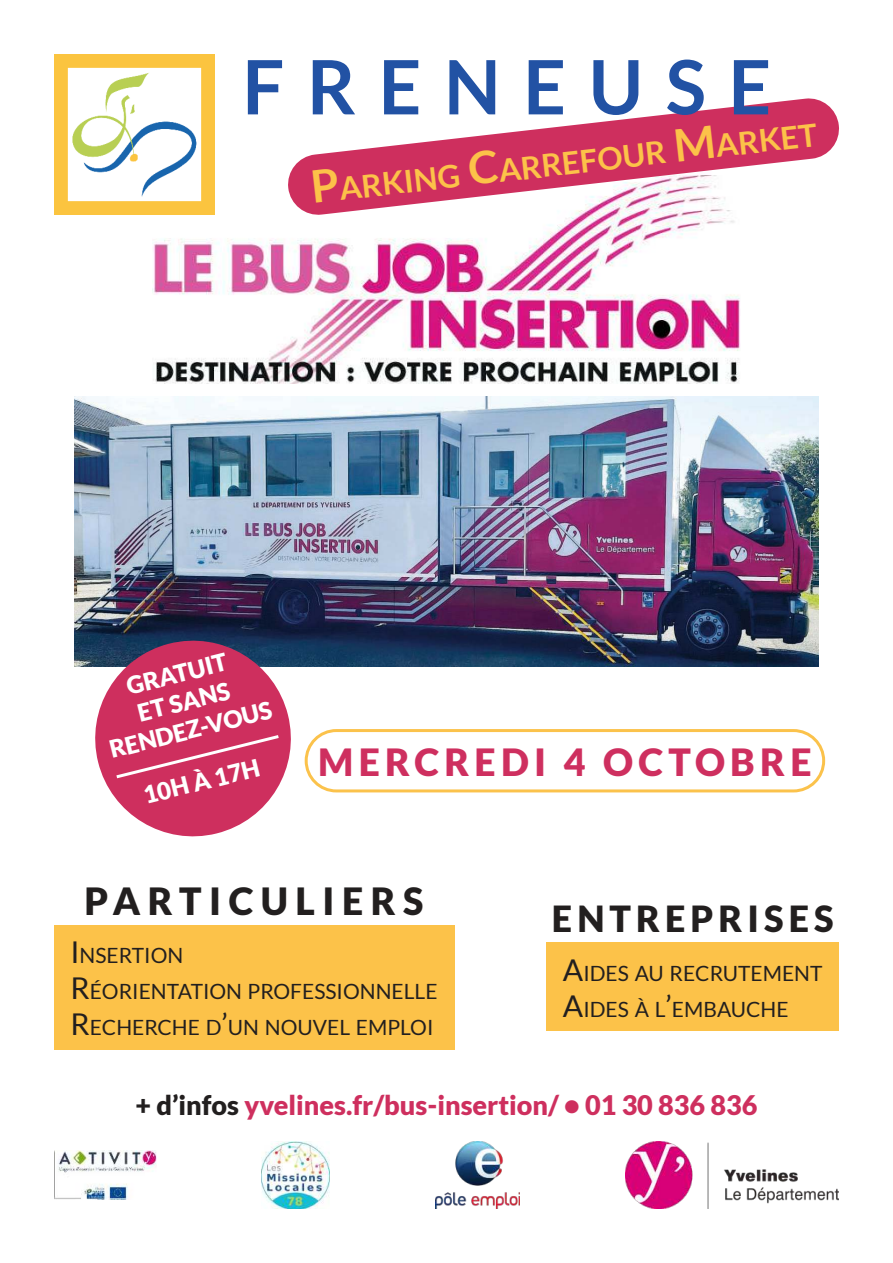
<style>
.page{position:relative;width:893px;height:1263px;background:#fff}
.page>*{position:absolute;margin:0;border:0;box-sizing:border-box;transform-origin:0 0}
.t1{font:700 75px "Lato";letter-spacing:.3em;color:#2252a4}
.t2{font:900 37.5px "Lato";letter-spacing:.14em;color:#ce2f5f}
.t3{font:900 37.5px "Lato";letter-spacing:.2em;color:#221f1f}
.t4{font:900 36px "Lato";letter-spacing:.14em;color:#221f1f}
.t5{font:700 31.5px "Lato";color:#fcc249}
.t6{font:900 27px "Lato";color:#ce2f5e}
.t7{font:900 24px/28.8px "Lato";color:#fff;text-align:center}
.t8{font:21px/36px "Lato";color:#221f1f}
.s1{font-size:30px}
.s2{color:#221f1f}
</style>
<div class="page">
<div style="left:305px;top:729px;width:520px;height:63px;border:3px solid #fbc24b;border-radius:30px"></div>
<img style="left:74px;top:396px;width:745px;height:270px">
<div style="left:54px;top:925px;width:400px;height:124px;background:#fcc249"></div>
<div style="left:547px;top:942px;width:292px;height:89px;background:#fcc249"></div>
<svg style="left:85px;top:630px;width:216px;height:207px;fill:#ce2f5e"></svg>
<svg style="left:113px;top:733px;width:169px;height:47px;background:#d13c68"></svg>
<img style="left:54px;top:1150px;width:102px;height:50px">
<img style="left:261px;top:1141px;width:69px;height:68px">
<img style="left:435px;top:1141px;width:84px;height:68px">
<img style="left:625px;top:1141px;width:214px;height:68px">
<img style="left:152px;top:216px;width:588px;height:167px">
<svg style="left:288px;top:98px;width:551px;height:118px"></svg>
<img style="left:54px;top:54px;width:161px;height:161px">
<svg style="left:313px;top:168px;width:26px;height:35px"></svg>
<svg style="left:468px;top:149px;width:31px;height:37px"></svg>
<svg style="left:675px;top:125px;width:39px;height:37px"></svg>
<h1 class="t1" style="left:242px;top:45px;width:530px">FRENEUSE</h1>
<h3 class="t5" style="left:337px;top:172px;width:123px;rotate:-7deg">arking</h3>
<h3 class="t5" style="left:496px;top:154px;width:170px;rotate:-7deg">arrefour</h3>
<h3 class="t5" style="left:714px;top:129px;width:103px;rotate:-7deg">arket</h3>
<p class="t7" style="left:93px;top:680px;width:168px;rotate:-14deg">GRATUIT<br>ET SANS<br>RENDEZ-VOUS</p>
<p class="t7" style="left:140px;top:782px;width:120px;rotate:-14deg">10H À 17H</p>
<h2 class="t2" style="left:318px;top:742px;width:495px">MERCREDI 4 OCTOBRE</h2>
<h2 class="t3" style="left:85px;top:881px;width:340px">PARTICULIERS</h2>
<p class="t8" style="left:70px;top:938px;width:369px"><span class="s1">I</span>NSERTION<br><span class="s1">R</span>ÉORIENTATION PROFESSIONNELLE<br><span class="s1">R</span>ECHERCHE D<span class="s1">’</span>UN NOUVEL EMPLOI</p>
<h3 class="t4" style="left:552px;top:900px;width:283px">ENTREPRISES</h3>
<p class="t8" style="left:563px;top:955px;width:261px"><span class="s1">A</span>IDES AU RECRUTEMENT<br><span class="s1">A</span>IDES À L<span class="s1">’</span>EMBAUCHE</p>
<p class="t6" style="left:136px;top:1091px;width:623px"><span class="s2">+ d’infos</span> yvelines.fr/bus-insertion/ • 01 30 836 836</p>
</div>
